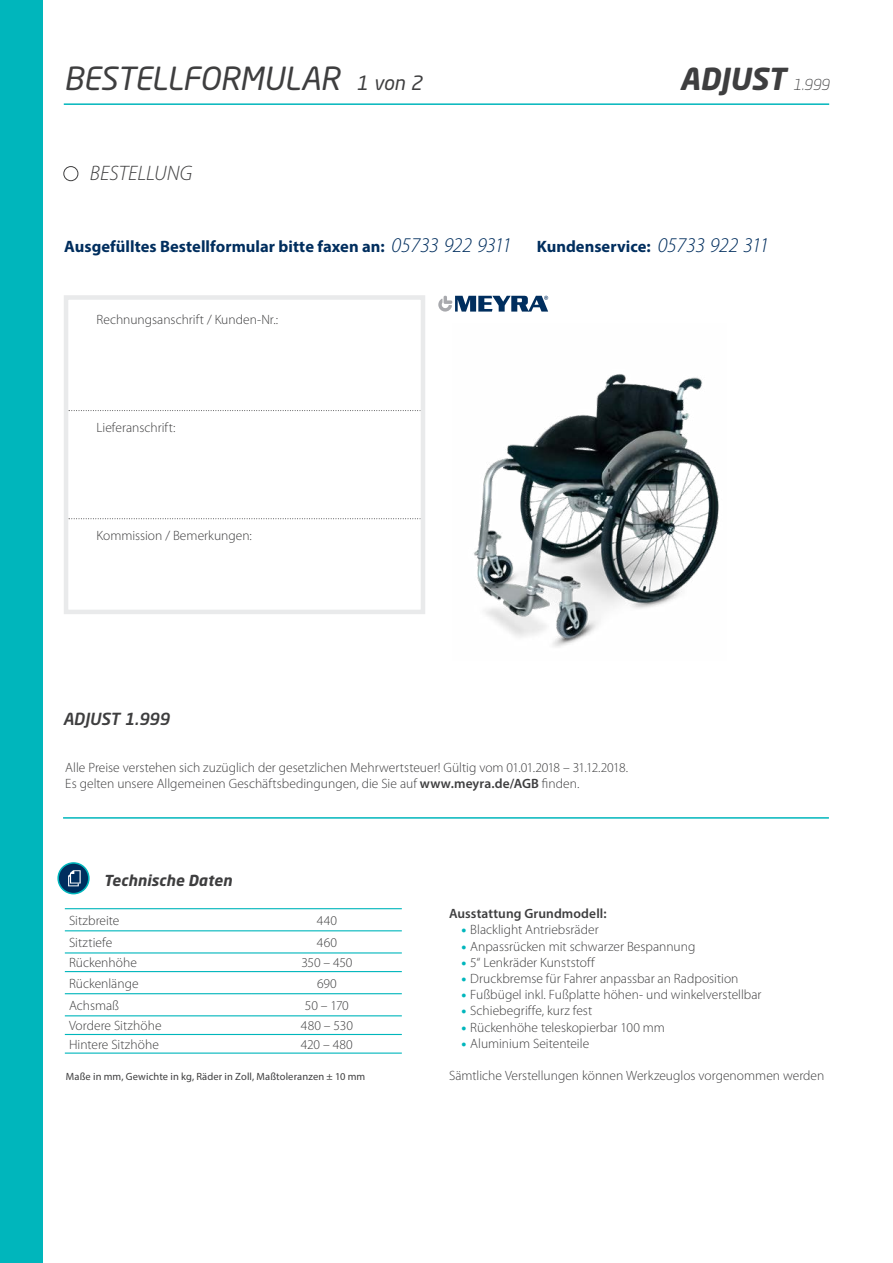
<style>
.page{position:relative;width:893px;height:1263px;background:#fff}
.page>*{position:absolute;margin:0;border:0;box-sizing:border-box;transform-origin:0 0}
.t1{font:italic 31.5px "Neo Sans Std";letter-spacing:-.01em;color:#3e3e3f}
.t2{font:italic 700 30px "Neo Sans Std";letter-spacing:-.005em;color:#3e3e3f}
.t3{font:italic 300 21px "Myriad Pro";letter-spacing:-.025em;color:#002e5e}
.t4{font:italic 300 21px "Myriad Pro";letter-spacing:.005em;color:#3e3e3f}
.t5{font:italic 19.5px "Neo Sans Std";color:#3e3e3f}
.t6{font:700 16.5px "Myriad Pro";color:#002e5e}
.t7{font:italic 500 16.5px "Neo Sans Std";letter-spacing:-.005em;color:#3e3e3f}
.t8{font:italic 700 15px "Neo Sans Std";letter-spacing:.01em;color:#3e3e3f}
.t9{font:300 13.5px/16.2px "Myriad Pro";color:#3e3e3f}
.t10{font:600 13.5px "Myriad Pro";letter-spacing:.005em;color:#3e3e3f}
.t11{font:10.5px "Myriad Pro";letter-spacing:.01em;color:#3e3e3f}
.s1{font-weight:300;font-size:15px}
.s2{font-weight:600}
.s3{font-weight:900;color:#00b6bc}
</style>
<div class="page">
<div style="left:0;top:0;width:43px;height:1263px;background:#00b6bc"></div>
<hr style="left:64px;top:103px;width:765px;height:2px;background:#00b6bc">
<div style="left:63px;top:166px;width:15px;height:15px;border:1px solid #3e3e3f;border-radius:50%"></div>
<hr style="left:63px;top:817px;width:766px;height:2px;background:#00b6bc">
<div style="left:58px;top:863px;width:31px;height:31px;background:#002e5e;border-radius:50%"></div>
<div style="left:57px;top:862px;width:33px;height:32px;border:2px solid #00b6bc;border-radius:50%"></div>
<svg style="left:68px;top:870px;width:13px;height:16px"></svg>
<svg style="left:69px;top:410px;width:351px;height:1px"></svg>
<svg style="left:69px;top:518px;width:351px;height:1px"></svg>
<div style="left:64px;top:295px;width:361px;height:319px;border:4px solid #e9eaeb"></div>
<hr style="left:65px;top:908px;width:187px;height:1px;background:#00b6bc">
<hr style="left:252px;top:908px;width:150px;height:1px;background:#00b6bc">
<hr style="left:65px;top:930px;width:187px;height:1px;background:#00b6bc">
<hr style="left:252px;top:930px;width:150px;height:1px;background:#00b6bc">
<hr style="left:65px;top:952px;width:187px;height:1px;background:#00b6bc">
<hr style="left:252px;top:952px;width:150px;height:1px;background:#00b6bc">
<hr style="left:65px;top:971px;width:187px;height:1px;background:#00b6bc">
<hr style="left:252px;top:971px;width:150px;height:1px;background:#00b6bc">
<hr style="left:65px;top:993px;width:187px;height:1px;background:#00b6bc">
<hr style="left:252px;top:993px;width:150px;height:1px;background:#00b6bc">
<hr style="left:65px;top:1015px;width:187px;height:1px;background:#00b6bc">
<hr style="left:252px;top:1015px;width:150px;height:1px;background:#00b6bc">
<hr style="left:65px;top:1034px;width:187px;height:1px;background:#00b6bc">
<hr style="left:252px;top:1034px;width:150px;height:1px;background:#00b6bc">
<hr style="left:65px;top:1052px;width:187px;height:2px;background:#00b6bc">
<hr style="left:252px;top:1052px;width:150px;height:2px;background:#00b6bc">
<svg style="left:438px;top:296px;width:110px;height:16px"></svg>
<img style="left:474px;top:374px;width:245px;height:273px">
<h1 class="t1" style="left:64px;top:59px;width:278px">BESTELLFORMULAR</h1>
<h3 class="t5" style="left:356px;top:71px;width:67px">1 von 2</h3>
<h3 class="t4" style="left:90px;top:162px;width:104px">BESTELLUNG</h3>
<h2 class="t2" style="left:680px;top:60px;width:151px">ADJUST <span class="s1">1.999</span></h2>
<h3 class="t3" style="left:392px;top:234px;width:122px">05733 922 9311</h3>
<h3 class="t3" style="left:658px;top:234px;width:113px">05733 922 311</h3>
<p class="t6" style="left:64px;top:236px;width:322px">Ausgefülltes Bestellformular bitte faxen an:</p>
<p class="t6" style="left:537px;top:236px;width:115px">Kundenservice:</p>
<p class="t9" style="left:96px;top:312px;width:183px">Rechnungsanschrift / Kunden-Nr.:</p>
<p class="t9" style="left:96px;top:420px;width:80px">Lieferanschrift:</p>
<p class="t9" style="left:96px;top:528px;width:157px">Kommission / Bemerkungen:</p>
<p class="t7" style="left:63px;top:708px;width:108px">ADJUST 1.999</p>
<p class="t9" style="left:65px;top:760px;width:564px">Alle Preise verstehen sich zuzüglich der gesetzlichen Mehrwertsteuer! Gültig vom 01.01.2018 – 31.12.2018.<br>Es gelten unsere Allgemeinen Geschäftsbedingungen, die Sie auf <span class="s2">www.meyra.de/AGB</span> finden.</p>
<p class="t8" style="left:104px;top:870px;width:130px">Technische Daten</p>
<p class="t9" style="left:69px;top:912px;width:52px">Sitzbreite</p>
<p class="t9" style="left:317px;top:912px;width:22px">440</p>
<p class="t9" style="left:69px;top:934px;width:45px">Sitztiefe</p>
<p class="t9" style="left:317px;top:934px;width:22px">460</p>
<p class="t9" style="left:69px;top:955px;width:69px">Rückenhöhe</p>
<p class="t9" style="left:301px;top:955px;width:53px">350 – 450</p>
<p class="t9" style="left:69px;top:975px;width:71px">Rückenlänge</p>
<p class="t9" style="left:317px;top:975px;width:21px">690</p>
<p class="t9" style="left:69px;top:997px;width:52px">Achsmaß</p>
<p class="t9" style="left:305px;top:997px;width:46px">50 – 170</p>
<p class="t9" style="left:69px;top:1018px;width:94px">Vordere Sitzhöhe</p>
<p class="t9" style="left:301px;top:1018px;width:54px">480 – 530</p>
<p class="t9" style="left:69px;top:1036px;width:91px">Hintere Sitzhöhe</p>
<p class="t9" style="left:301px;top:1036px;width:53px">420 – 480</p>
<p class="t11" style="left:66px;top:1070px;width:301px">Maße in mm, Gewichte in kg, Räder in Zoll, Maßtoleranzen ± 10 mm</p>
<p class="t10" style="left:449px;top:905px;width:159px">Ausstattung Grundmodell:</p>
<p class="t9" style="left:462px;top:922px;width:139px"><span class="s3">•</span> Blacklight Antriebsräder</p>
<p class="t9" style="left:462px;top:938px;width:235px"><span class="s3">•</span> Anpassrücken mit schwarzer Bespannung</p>
<p class="t9" style="left:462px;top:954px;width:135px"><span class="s3">•</span> 5“ Lenkräder Kunststoff</p>
<p class="t9" style="left:462px;top:971px;width:278px"><span class="s3">•</span> Druckbremse für Fahrer anpassbar an Radposition</p>
<p class="t9" style="left:462px;top:987px;width:301px"><span class="s3">•</span> Fußbügel inkl. Fußplatte höhen- und winkelverstellbar</p>
<p class="t9" style="left:462px;top:1003px;width:132px"><span class="s3">•</span> Schiebegriffe, kurz fest</p>
<p class="t9" style="left:462px;top:1019px;width:205px"><span class="s3">•</span> Rückenhöhe teleskopierbar 100 mm</p>
<p class="t9" style="left:462px;top:1035px;width:129px"><span class="s3">•</span> Aluminium Seitenteile</p>
<p class="t9" style="left:449px;top:1068px;width:377px">Sämtliche Verstellungen können Werkzeuglos vorgenommen werden</p>
</div>
